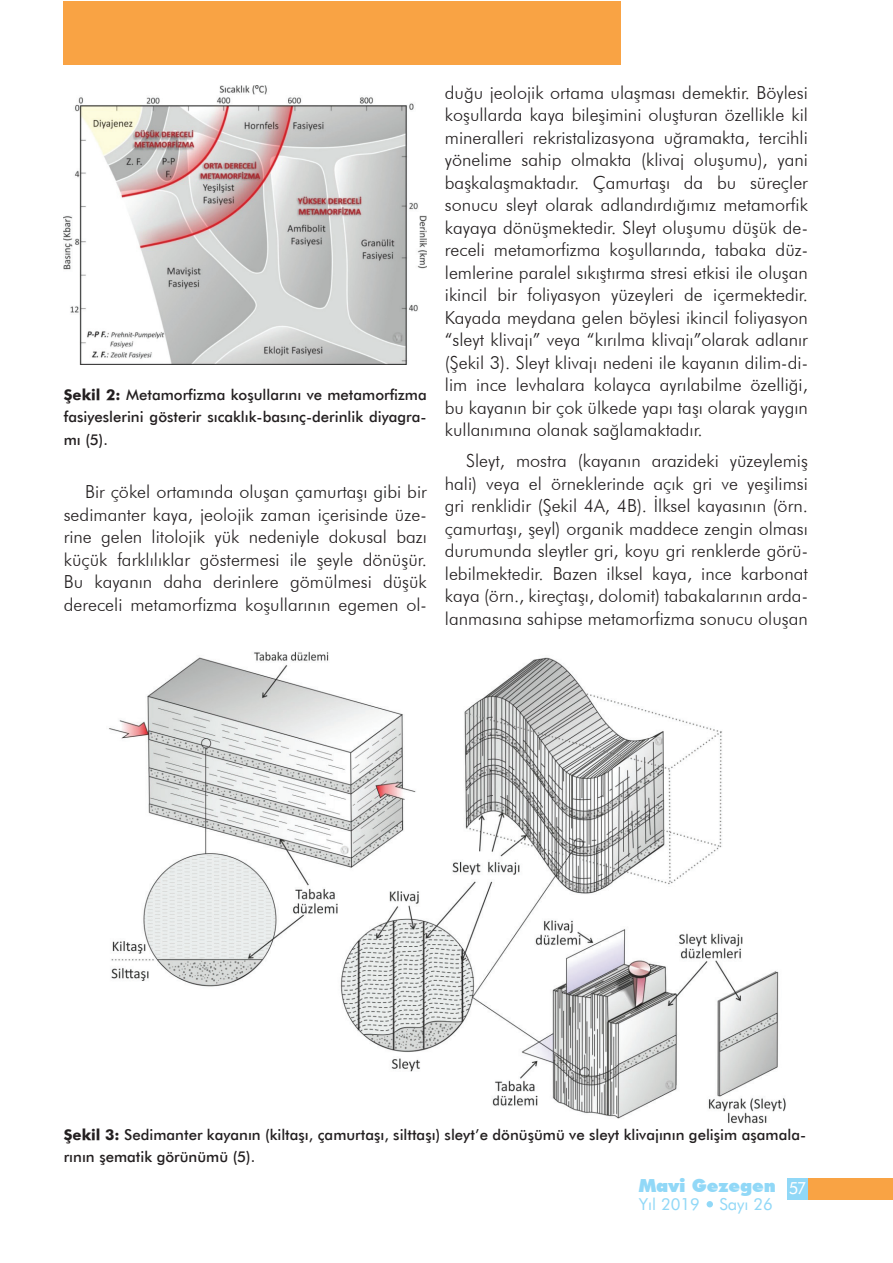
<style>
.page{position:relative;width:893px;height:1263px;background:#fff}
.page>*{position:absolute;margin:0;border:0;box-sizing:border-box;transform-origin:0 0}
.t1{font:300 18px/22.5px "Futura BT";color:#231f20;text-align:justify}
.t2{font:900 18px "Futura BT";color:#91d8f7}
.t3{font:16.5px "Futura BT";color:#91d8f7}
.t4{font:16.5px "Futura BT";color:#fff}
.t5{font:500 15px/22.5px "Futura BT";color:#231f20;text-align:justify}
.s1{font-family:"Futura Md BT Bold";font-weight:400}
</style>
<div class="page">
<div style="left:64px;top:1px;width:557px;height:64px;background:#f9a344"></div>
<div style="left:787px;top:1178px;width:63px;height:21px;background:#91d8f7"></div>
<div style="left:808px;top:1178px;width:85px;height:21px;background:#f9a344"></div>
<svg style="left:707px;top:1201px;width:6px;height:6px"></svg>
<img style="left:64px;top:85px;width:363px;height:279px">
<img style="left:109px;top:651px;width:677px;height:473px">
<p class="t5" style="left:64px;top:383px;width:365px"><span class="s1">Şekil 2:</span> Metamorfizma koşullarını ve metamorfizma fasiyeslerini gösterir sıcaklık-basınç-derinlik diyagra&shy;mı (5).</p>
<p class="t1" style="left:64px;top:480px;width:365px;text-indent:21px">Bir çökel ortamında oluşan çamurtaşı gibi bir sedimanter kaya, jeolojik zaman içerisinde üze&shy;rine gelen litolojik yük nedeniyle dokusal bazı küçük farklılıklar göstermesi ile şeyle dönüşür.<br>Bu kayanın daha derinlere gömülmesi düşük dereceli metamorfizma koşullarının egemen ol-</p>
<p class="t1" style="left:445px;top:81px;width:365px">duğu jeolojik ortama ulaşması demektir. Böylesi koşullarda kaya bileşimini oluşturan özellikle kil mineralleri rekristalizasyona uğramakta, tercihli yönelime sahip olmakta (klivaj oluşumu), yani başkalaşmaktadır. Çamurtaşı da bu süreçler sonucu sleyt olarak adlandırdığımız metamorfik kayaya dönüşmektedir. Sleyt oluşumu düşük de&shy;receli metamorfizma koşullarında, tabaka düz&shy;lemlerine paralel sıkıştırma stresi etkisi ile oluşan ikincil bir foliyasyon yüzeyleri de içermektedir.<br>Kayada meydana gelen böylesi ikincil foliyasyon “sleyt klivajı” veya “kırılma klivajı”olarak adlanır (Şekil 3). Sleyt klivajı nedeni ile kayanın dilim-di&shy;lim ince levhalara kolayca ayrılabilme özelliği, bu kayanın bir çok ülkede yapı taşı olarak yaygın kullanımına olanak sağlamaktadır.</p>
<p class="t1" style="left:445px;top:449px;width:365px;text-indent:21px">Sleyt, mostra (kayanın arazideki yüzeylemiş hali) veya el örneklerinde açık gri ve yeşilimsi gri renklidir (Şekil 4A, 4B). İlksel kayasının (örn. çamurtaşı, şeyl) organik maddece zengin olması durumunda sleytler gri, koyu gri renklerde görü&shy;lebilmektedir. Bazen ilksel kaya, ince karbonat kaya (örn., kireçtaşı, dolomit) tabakalarının arda&shy;lanmasına sahipse metamorfizma sonucu oluşan</p>
<p class="t5" style="left:64px;top:1123px;width:744px"><span class="s1">Şekil 3:</span> Sedimanter kayanın (kiltaşı, çamurtaşı, silttaşı) sleyt’e dönüşümü ve sleyt klivajının gelişim aşamala&shy;rının şematik görünümü (5).</p>
<p class="t2" style="left:639px;top:1174px;width:139px">Mavi Gezegen</p>
<p class="t3" style="left:639px;top:1194px;width:136px">Yıl 2019 Sayı 26</p>
<p class="t4" style="left:789px;top:1178px;width:19px">57</p>
</div>
